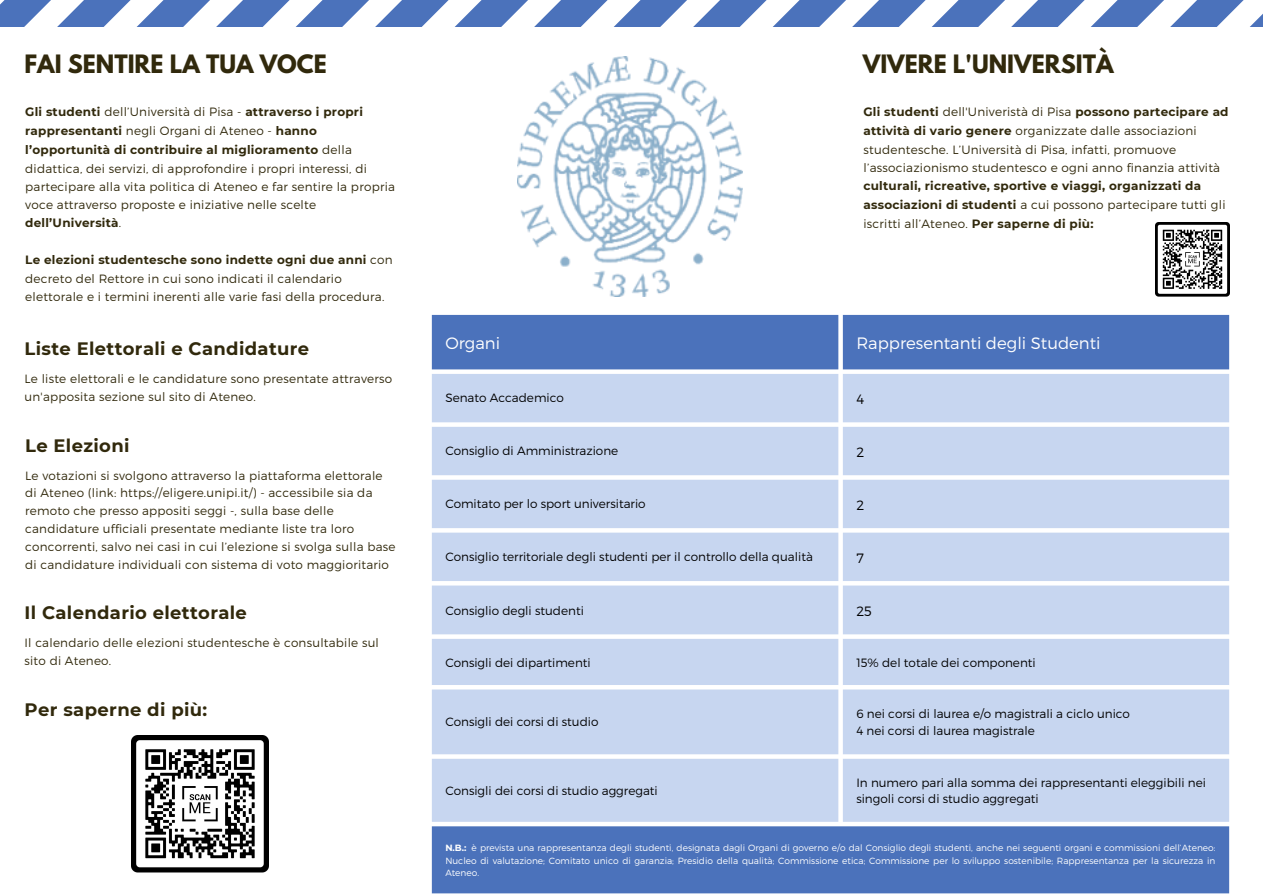
<style>
.page{position:relative;width:1263px;height:894px;background:#fff}
.page>*{position:absolute;margin:0;border:0;box-sizing:border-box;transform-origin:0 0}
.t1{font:700 22.35px "League Spartan";color:#31290c}
.t2{font:700 18px "Montserrat";letter-spacing:.02em;color:#31290c}
.t3{font:300 16.5px "Montserrat";color:#fff}
.t4{font:300 13.5px "Montserrat";color:#000}
.t5{font:300 12px/18.5px "Montserrat";letter-spacing:.02em;color:#31290c}
.t6{font:300 12px/16.5px "Montserrat";color:#000}
.t7{font:700 12px/19px "Montserrat";letter-spacing:.02em;color:#31290c}
.t8{font:300 9px/12.3px "Montserrat";color:#fff;text-align:justify}
.s1{font-weight:700}
.s2{font-weight:300}
</style>
<div class="page">
<svg style="left:0;top:0;width:1263px;height:27px"></svg>
<img style="left:518px;top:57px;width:225px;height:239px">
<svg style="left:432px;top:315px;width:797px;height:578px;background:#587cc0"></svg>
<svg style="left:432px;top:374px;width:797px;height:447px;background:#cbd9f1"></svg>
<img style="left:131px;top:735px;width:137px;height:137px">
<img style="left:1155px;top:222px;width:74px;height:74px">
<h1 class="t1" style="left:25px;top:53px;width:304px">FAI SENTIRE LA TUA VOCE</h1>
<p class="t5" style="left:25px;top:101px;width:371px"><span class="s1">Gli studenti</span> dell’Università di Pisa - <span class="s1">attraverso i propri rappresentanti</span> negli Organi di Ateneo - <span class="s1">hanno l’opportunità di contribuire al miglioramento</span> della didattica, dei servizi, di approfondire i propri interessi, di partecipare alla vita politica di Ateneo e far sentire la propria voce attraverso proposte e iniziative nelle scelte <span class="s1">dell’Università</span>.</p>
<p class="t5" style="left:25px;top:249px;width:369px"><span class="s1">Le elezioni studentesche sono indette ogni due anni</span> con decreto del Rettore in cui sono indicati il calendario elettorale e i termini inerenti alle varie fasi della procedura.</p>
<h2 class="t2" style="left:25px;top:337px;width:286px">Liste Elettorali e Candidature</h2>
<p class="t5" style="left:25px;top:369px;width:369px;line-height:17.9px">Le liste elettorali e le candidature sono presentate attraverso un'apposita sezione sul sito di Ateneo.</p>
<h2 class="t2" style="left:25px;top:434px;width:106px">Le Elezioni</h2>
<p class="t5" style="left:25px;top:465px;width:372px;line-height:17.9px">Le votazioni si svolgono attraverso la piattaforma elettorale di Ateneo (link: https://eligere.unipi.it/) - accessibile sia da remoto che presso appositi seggi -, sulla base delle candidature ufficiali presentate mediante liste tra loro concorrenti, salvo nei casi in cui l’elezione si svolga sulla base di candidature individuali con sistema di voto maggioritario</p>
<h2 class="t2" style="left:25px;top:602px;width:224px">Il Calendario elettorale</h2>
<p class="t5" style="left:25px;top:633px;width:356px;line-height:17.9px">Il calendario delle elezioni studentesche è consultabile sul sito di Ateneo.</p>
<h2 class="t2" style="left:25px;top:698px;width:184px">Per saperne di più:</h2>
<h1 class="t1" style="left:863px;top:53px;width:252px">VIVERE L'UNIVERSITÀ</h1>
<p class="t5" style="left:863px;top:101px;width:367px"><span class="s1">Gli studenti</span> dell'Univeristà di Pisa <span class="s1">possono partecipare ad attività di vario genere</span> organizzate dalle associazioni studentesche. L’Università di Pisa, infatti, promuove l’associazionismo studentesco e ogni anno finanzia attività</p>
<p class="t7" style="left:863px;top:176px;width:364px">culturali, ricreative, sportive e viaggi, organizzati da associazioni di studenti <span class="s2">a cui possono partecipare tutti gli iscritti all’Ateneo.</span> Per saperne di più:</p>
<h3 class="t3" style="left:445px;top:332px;width:56px">Organi</h3>
<h3 class="t3" style="left:856px;top:332px;width:246px">Rappresentanti degli Studenti</h3>
<p class="t6" style="left:445px;top:389px;width:120px">Senato Accademico</p>
<p class="t4" style="left:856px;top:390px;width:9px">4</p>
<p class="t6" style="left:445px;top:442px;width:174px">Consiglio di Amministrazione</p>
<p class="t4" style="left:856px;top:443px;width:9px">2</p>
<p class="t6" style="left:445px;top:495px;width:202px">Comitato per lo sport universitario</p>
<p class="t4" style="left:856px;top:496px;width:9px">2</p>
<p class="t6" style="left:445px;top:548px;width:369px">Consiglio territoriale degli studenti per il controllo della qualità</p>
<p class="t4" style="left:856px;top:549px;width:9px">7</p>
<p class="t6" style="left:445px;top:601px;width:140px">Consiglio degli studenti</p>
<p class="t4" style="left:856px;top:601px;width:17px">25</p>
<p class="t6" style="left:445px;top:653px;width:147px">Consigli dei dipartimenti</p>
<p class="t6" style="left:856px;top:653px;width:181px">15% del totale dei componenti</p>
<p class="t6" style="left:445px;top:713px;width:155px">Consigli dei corsi di studio</p>
<p class="t6" style="left:856px;top:704px;width:275px">6 nei corsi di laurea e/o magistrali a ciclo unico<br>4 nei corsi di laurea magistrale</p>
<p class="t6" style="left:445px;top:781px;width:214px">Consigli dei corsi di studio aggregati</p>
<p class="t6" style="left:856px;top:773px;width:351px">In numero pari alla somma dei rappresentanti eleggibili nei singoli corsi di studio aggregati</p>
<p class="t8" style="left:445px;top:841px;width:772px"><span class="s1">N.B.:</span> è prevista una rappresentanza degli studenti, designata dagli Organi di governo e/o dal Consiglio degli studenti, anche nei seguenti organi e commissioni dell’Ateneo:<br>Nucleo di valutazione; Comitato unico di garanzia; Presidio della qualità; Commissione etica; Commissione per lo sviluppo sostenibile; Rappresentanza per la sicurezza in Ateneo.</p>
</div>
